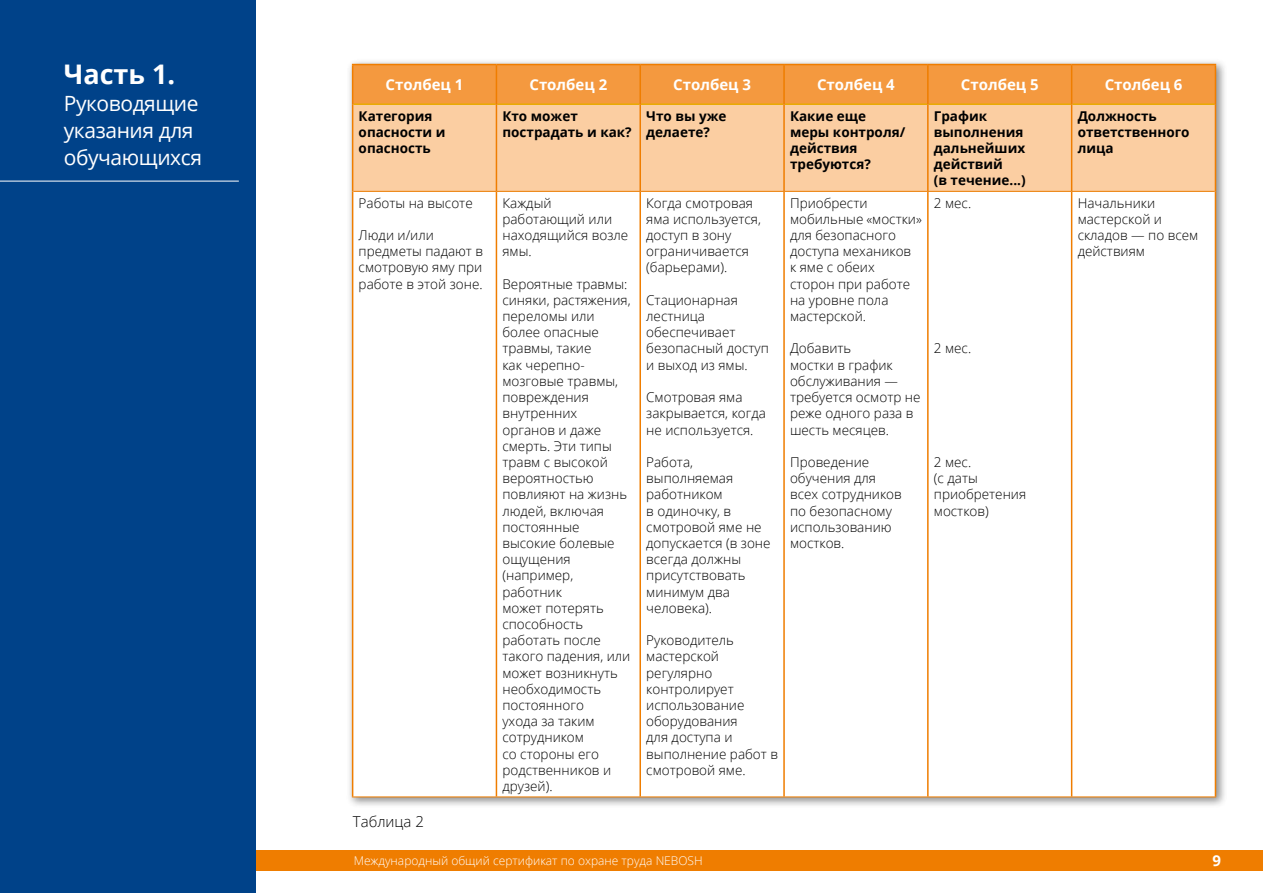
<style>
.page{position:relative;width:1263px;height:893px;background:#fff}
.page>*{position:absolute;margin:0;border:0;box-sizing:border-box;transform-origin:0 0}
.t1{font:700 27px "Open Sans";color:#fff}
.t2{font:21px/27px "Open Sans";letter-spacing:-.02em;color:#fff}
.t3{font:700 15px "Open Sans";color:#fff}
.t4{font:300 15px "Open Sans";color:#000}
.t5{font:300 13.5px/16.2px "Open Sans";color:#000}
.t6{font:700 13.5px/16.2px "Open Sans";color:#000}
.t7{font:300 12px "Open Sans";color:#fff}
</style>
<div class="page">
<div style="left:256px;top:850px;width:1007px;height:21px;background:#ef7d00"></div>
<div style="left:0;top:0;width:256px;height:893px;background:#004289"></div>
<div style="left:346px;top:59px;width:881px;height:750px;background:#000;opacity:.45"></div>
<div style="left:353px;top:65px;width:862px;height:38px;background:#f4993f"></div>
<div style="left:353px;top:105px;width:862px;height:86px;background:#fbcea2"></div>
<svg style="left:353px;top:192px;width:862px;height:604px"></svg>
<hr style="left:353px;top:103px;width:143px;height:2px;background:#eaaa00">
<hr style="left:497px;top:103px;width:142px;height:2px;background:#eaaa00">
<hr style="left:641px;top:103px;width:142px;height:2px;background:#eaaa00">
<hr style="left:785px;top:103px;width:142px;height:2px;background:#eaaa00">
<hr style="left:928px;top:103px;width:143px;height:2px;background:#eaaa00">
<hr style="left:1072px;top:103px;width:143px;height:2px;background:#eaaa00">
<hr style="left:352px;top:64px;width:144px;height:1px;background:#ef7d00">
<hr style="left:352px;top:65px;width:1px;height:39px;background:#ef7d00">
<hr style="left:496px;top:64px;width:144px;height:1px;background:#ef7d00">
<hr style="left:496px;top:65px;width:1px;height:39px;background:#ef7d00">
<hr style="left:640px;top:64px;width:144px;height:1px;background:#ef7d00">
<hr style="left:639px;top:65px;width:2px;height:39px;background:#ef7d00">
<hr style="left:784px;top:64px;width:144px;height:1px;background:#ef7d00">
<hr style="left:783px;top:65px;width:2px;height:39px;background:#ef7d00">
<hr style="left:928px;top:64px;width:144px;height:1px;background:#ef7d00">
<hr style="left:927px;top:65px;width:1px;height:39px;background:#ef7d00">
<hr style="left:1072px;top:64px;width:144px;height:1px;background:#ef7d00">
<hr style="left:1071px;top:65px;width:1px;height:39px;background:#ef7d00">
<hr style="left:1215px;top:65px;width:1px;height:39px;background:#ef7d00">
<hr style="left:352px;top:104px;width:1px;height:87px;background:#ef7d00">
<hr style="left:496px;top:104px;width:1px;height:87px;background:#ef7d00">
<hr style="left:639px;top:104px;width:2px;height:87px;background:#ef7d00">
<hr style="left:783px;top:104px;width:2px;height:87px;background:#ef7d00">
<hr style="left:927px;top:104px;width:1px;height:87px;background:#ef7d00">
<hr style="left:1071px;top:104px;width:1px;height:87px;background:#ef7d00">
<hr style="left:1215px;top:104px;width:1px;height:87px;background:#ef7d00">
<hr style="left:353px;top:191px;width:143px;height:1px;background:#ef7d00">
<hr style="left:496px;top:191px;width:144px;height:1px;background:#ef7d00">
<hr style="left:640px;top:191px;width:144px;height:1px;background:#ef7d00">
<hr style="left:784px;top:191px;width:144px;height:1px;background:#ef7d00">
<hr style="left:928px;top:191px;width:144px;height:1px;background:#ef7d00">
<hr style="left:1072px;top:191px;width:143px;height:1px;background:#ef7d00">
<hr style="left:352px;top:796px;width:144px;height:1px;background:#ef7d00">
<hr style="left:496px;top:796px;width:144px;height:1px;background:#ef7d00">
<hr style="left:640px;top:796px;width:144px;height:1px;background:#ef7d00">
<hr style="left:784px;top:796px;width:144px;height:1px;background:#ef7d00">
<hr style="left:928px;top:796px;width:144px;height:1px;background:#ef7d00">
<hr style="left:1072px;top:796px;width:144px;height:1px;background:#ef7d00">
<hr style="left:352px;top:191px;width:1px;height:605px;background:#ef7d00">
<hr style="left:496px;top:192px;width:1px;height:604px;background:#ef7d00">
<hr style="left:639px;top:192px;width:2px;height:604px;background:#ef7d00">
<hr style="left:783px;top:192px;width:2px;height:604px;background:#ef7d00">
<hr style="left:927px;top:192px;width:1px;height:604px;background:#ef7d00">
<hr style="left:1071px;top:192px;width:1px;height:604px;background:#ef7d00">
<hr style="left:1215px;top:191px;width:1px;height:605px;background:#ef7d00">
<hr style="left:0;top:181px;width:239px;height:1px;background:#fff">
<h1 class="t1" style="left:64px;top:55px;width:113px">Часть 1.</h1>
<h2 class="t2" style="left:64px;top:89px;width:140px">Руководящие указания для обучающихся</h2>
<p class="t3" style="left:386px;top:74px;width:79px">Столбец 1</p>
<p class="t3" style="left:529px;top:74px;width:79px">Столбец 2</p>
<p class="t3" style="left:673px;top:74px;width:79px">Столбец 3</p>
<p class="t3" style="left:817px;top:74px;width:79px">Столбец 4</p>
<p class="t3" style="left:961px;top:74px;width:79px">Столбец 5</p>
<p class="t3" style="left:1105px;top:74px;width:79px">Столбец 6</p>
<p class="t6" style="left:359px;top:107px;width:88px">Категория опасности и опасность</p>
<p class="t6" style="left:502px;top:107px;width:131px">Кто может пострадать и как?</p>
<p class="t6" style="left:646px;top:107px;width:82px">Что вы уже делаете?</p>
<p class="t6" style="left:790px;top:107px;width:117px">Какие еще меры контроля/ действия требуются?</p>
<p class="t6" style="left:934px;top:107px;width:93px">График выполнения дальнейших действий<br>(в течение...)</p>
<p class="t6" style="left:1078px;top:107px;width:113px">Должность ответственного лица</p>
<p class="t5" style="left:359px;top:194px;width:116px">Работы на высоте</p>
<p class="t5" style="left:359px;top:227px;width:126px">Люди и/или предметы падают в смотровую яму при работе в этой зоне.</p>
<p class="t5" style="left:790px;top:194px;width:133px">Приобрести мобильные «мостки» для безопасного доступа механиков<br>к яме с обеих сторон при работе на уровне пола мастерской.</p>
<p class="t5" style="left:790px;top:340px;width:132px">Добавить<br>мостки в график обслуживания — требуется осмотр не реже одного раза в шесть месяцев.</p>
<p class="t5" style="left:790px;top:454px;width:113px">Проведение обучения для всех сотрудников по безопасному использованию мостков.</p>
<p class="t5" style="left:502px;top:194px;width:127px">Каждый работающий или находящийся возле ямы.</p>
<p class="t5" style="left:502px;top:275px;width:130px">Вероятные травмы: синяки, растяжения, переломы или более опасные травмы, такие<br>как черепно&shy;мозговые травмы, повреждения внутренних органов и даже смерть. Эти типы травм с высокой вероятностью повлияют на жизнь людей, включая постоянные высокие болевые ощущения (например, работник<br>может потерять способность работать после такого падения, или может возникнуть необходимость постоянного<br>ухода за таким сотрудником<br>со стороны его родственников и друзей).</p>
<p class="t5" style="left:934px;top:194px;width:39px">2 мес.</p>
<p class="t5" style="left:646px;top:194px;width:116px">Когда смотровая яма используется, доступ в зону ограничивается (барьерами).</p>
<p class="t5" style="left:646px;top:292px;width:124px">Стационарная лестница обеспечивает безопасный доступ и выход из ямы.</p>
<p class="t5" style="left:646px;top:389px;width:121px">Смотровая яма закрывается, когда не используется.</p>
<p class="t5" style="left:646px;top:454px;width:126px">Работа, выполняемая работником<br>в одиночку, в смотровой яме не допускается (в зоне всегда должны присутствовать минимум два человека).</p>
<p class="t5" style="left:646px;top:632px;width:133px">Руководитель мастерской регулярно контролирует использование оборудования<br>для доступа и выполнение работ в смотровой яме.</p>
<p class="t5" style="left:1078px;top:194px;width:122px">Начальники мастерской и складов — по всем действиям</p>
<p class="t5" style="left:934px;top:340px;width:39px">2 мес.</p>
<p class="t5" style="left:934px;top:454px;width:94px">2 мес.<br>(с даты приобретения мостков)</p>
<p class="t4" style="left:353px;top:812px;width:72px">Таблица 2</p>
<p class="t7" style="left:354px;top:853px;width:351px">Международный общий сертификат по охране труда NEBOSH</p>
<p class="t3" style="left:1212px;top:850px;width:10px">9</p>
</div>
